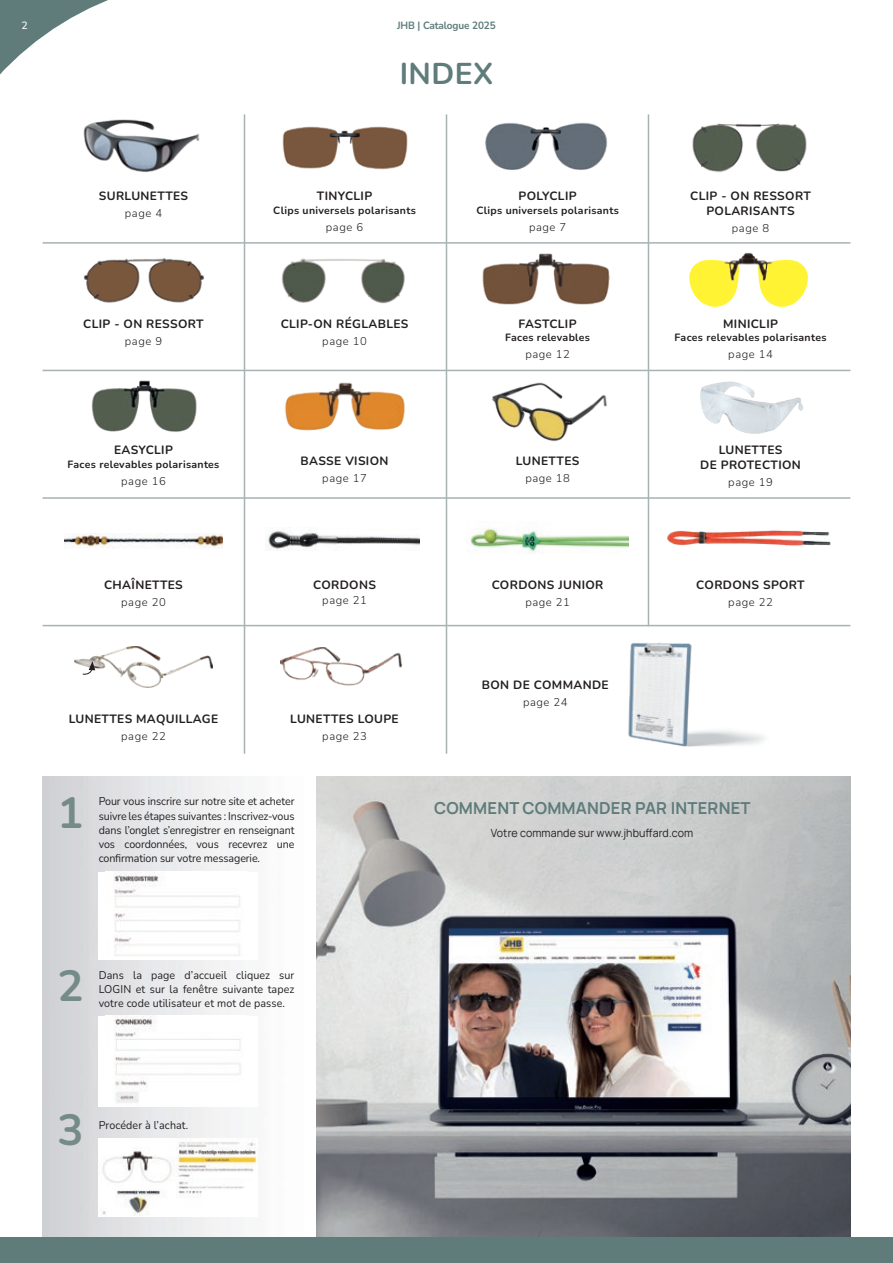
<style>
.page{position:relative;width:893px;height:1263px;background:#fff}
.page>*{position:absolute;margin:0;border:0;box-sizing:border-box;transform-origin:0 0}
.modello{font:700 43.5px "Nunito";color:#758b8a}
.titolo{font:700 30px "Nunito";letter-spacing:.015em;color:#5f7c7b}
.modello-2{font:700 16.5px "Manrope";letter-spacing:.01em;color:#5f7c7b}
.indice{font:700 12px "Nunito";letter-spacing:.03em;color:#231f20}
.testo{font:11.25px/14.2px "Nunito";letter-spacing:.005em;color:#231f20;text-align:justify;scale:.95 1}
.indice_pagina{font:300 11.25px "Nunito";letter-spacing:.05em;color:#231f20}
.testo-2{font:11.25px "Manrope";letter-spacing:.01em;color:#231f20;scale:.95 1}
.indice-2{font:300 11.25px "Nunito";letter-spacing:.05em;color:#231f20}
.indice-3{font:700 10.5px "Nunito";letter-spacing:.03em;color:#231f20}
.t1{font:700 10.5px "Nunito";letter-spacing:-.01em;color:#5f7c7b;scale:.95 1}
.t2{font:500 10.5px "Nunito";color:#fff}
.t3{font:900 4.5px "Gotham";color:#231f20}
</style>
<div class="page">
<img style="left:316px;top:776px;width:535px;height:461px">
<img style="left:628px;top:643px;width:137px;height:104px">
<img style="left:74px;top:646px;width:139px;height:41px">
<svg style="left:82px;top:661px;width:13px;height:14px"></svg>
<img style="left:482px;top:253px;width:128px;height:52px">
<hr style="left:43px;top:242px;width:807px;height:2px;background:#a7b2b2">
<hr style="left:43px;top:370px;width:807px;height:1px;background:#a7b2b2">
<hr style="left:43px;top:497px;width:807px;height:2px;background:#a7b2b2">
<hr style="left:43px;top:625px;width:807px;height:1px;background:#a7b2b2">
<img style="left:83px;top:121px;width:117px;height:51px">
<img style="left:285px;top:382px;width:120px;height:49px">
<img style="left:492px;top:382px;width:115px;height:60px">
<img style="left:470px;top:528px;width:158px;height:25px">
<img style="left:667px;top:530px;width:164px;height:16px">
<img style="left:281px;top:647px;width:122px;height:39px">
<hr style="left:244px;top:114px;width:1px;height:640px;background:#a7b2b2">
<hr style="left:446px;top:114px;width:1px;height:640px;background:#a7b2b2">
<hr style="left:648px;top:114px;width:1px;height:512px;background:#a7b2b2">
<img style="left:113px;top:872px;width:130px;height:85px">
<img style="left:115px;top:1016px;width:126px;height:87px">
<img style="left:99px;top:1138px;width:159px;height:79px">
<img style="left:265px;top:530px;width:154px;height:20px">
<img style="left:485px;top:122px;width:123px;height:48px">
<img style="left:689px;top:253px;width:119px;height:54px">
<div style="left:683px;top:364px;width:137px;height:87px;background:#fff"></div>
<img style="left:700px;top:381px;width:104px;height:53px">
<img style="left:282px;top:126px;width:126px;height:44px">
<img style="left:692px;top:123px;width:115px;height:49px">
<img style="left:84px;top:258px;width:120px;height:45px">
<img style="left:281px;top:258px;width:124px;height:46px">
<img style="left:91px;top:380px;width:106px;height:52px">
<img style="left:64px;top:533px;width:159px;height:15px">
<svg style="left:0;top:0;width:142px;height:121px"></svg>
<div style="left:0;top:1237px;width:893px;height:26px;background:#5f7c7b"></div>
<p class="t2" style="left:22px;top:18px;width:8px">2</p>
<p class="t1" style="left:397px;top:18px;width:105px">JHB | Catalogue 2025</p>
<p class="titolo" style="left:400px;top:52px;width:95px">INDEX</p>
<p class="indice" style="left:99px;top:187px;width:91px">SURLUNETTES</p>
<p class="indice_pagina" style="left:125px;top:205px;width:39px">page 4</p>
<p class="indice" style="left:317px;top:187px;width:57px">TINYCLIP</p>
<p class="indice-3" style="left:273px;top:203px;width:144px">Clips universels polarisants</p>
<p class="indice_pagina" style="left:326px;top:219px;width:39px">page 6</p>
<p class="t3" style="left:524px;top:189px;width:11px">607</p>
<p class="indice" style="left:519px;top:187px;width:60px">POLYCLIP</p>
<p class="indice-3" style="left:476px;top:203px;width:144px">Clips universels polarisants</p>
<p class="indice_pagina" style="left:529px;top:219px;width:39px">page 7</p>
<p class="indice" style="left:690px;top:187px;width:122px">CLIP - ON RESSORT</p>
<p class="indice" style="left:706px;top:202px;width:90px">POLARISANTS</p>
<p class="indice_pagina" style="left:732px;top:220px;width:39px">page 8</p>
<p class="indice" style="left:83px;top:315px;width:122px">CLIP - ON RESSORT</p>
<p class="indice_pagina" style="left:125px;top:333px;width:39px">page 9</p>
<p class="indice" style="left:281px;top:315px;width:129px">CLIP-ON RÉGLABLES</p>
<p class="indice_pagina" style="left:322px;top:333px;width:46px">page 10</p>
<p class="indice" style="left:519px;top:315px;width:59px">FASTCLIP</p>
<p class="indice-3" style="left:505px;top:330px;width:86px">Faces relevables</p>
<p class="indice_pagina" style="left:525px;top:347px;width:46px">page 12</p>
<p class="indice" style="left:723px;top:315px;width:56px">MINICLIP</p>
<p class="indice-3" style="left:675px;top:330px;width:153px">Faces relevables polarisantes</p>
<p class="indice_pagina" style="left:728px;top:347px;width:46px">page 14</p>
<p class="indice" style="left:114px;top:441px;width:60px">EASYCLIP</p>
<p class="indice-3" style="left:68px;top:456px;width:153px">Faces relevables polarisantes</p>
<p class="indice_pagina" style="left:121px;top:473px;width:46px">page 16</p>
<p class="indice" style="left:301px;top:452px;width:89px">BASSE VISION</p>
<p class="indice_pagina" style="left:322px;top:470px;width:46px">page 17</p>
<p class="indice" style="left:516px;top:452px;width:65px">LUNETTES</p>
<p class="indice_pagina" style="left:525px;top:470px;width:46px">page 18</p>
<p class="indice" style="left:719px;top:441px;width:65px">LUNETTES</p>
<p class="indice" style="left:700px;top:456px;width:102px">DE PROTECTION</p>
<p class="indice_pagina" style="left:728px;top:474px;width:46px">page 19</p>
<p class="indice" style="left:104px;top:576px;width:80px">CHAÎNETTES</p>
<p class="indice_pagina" style="left:121px;top:594px;width:46px">page 20</p>
<p class="indice" style="left:313px;top:576px;width:64px">CORDONS</p>
<p class="indice-2" style="left:322px;top:592px;width:46px">page 21</p>
<p class="indice" style="left:492px;top:576px;width:113px">CORDONS JUNIOR</p>
<p class="indice_pagina" style="left:525px;top:594px;width:46px">page 21</p>
<p class="indice" style="left:696px;top:576px;width:110px">CORDONS SPORT</p>
<p class="indice_pagina" style="left:728px;top:594px;width:46px">page 22</p>
<p class="indice" style="left:482px;top:677px;width:128px">BON DE COMMANDE</p>
<p class="indice_pagina" style="left:523px;top:695px;width:46px">page 24</p>
<p class="indice" style="left:69px;top:711px;width:151px">LUNETTES MAQUILLAGE</p>
<p class="indice_pagina" style="left:121px;top:729px;width:46px">page 22</p>
<p class="indice" style="left:290px;top:711px;width:110px">LUNETTES LOUPE</p>
<p class="indice_pagina" style="left:322px;top:729px;width:46px">page 23</p>
<p class="modello" style="left:57px;top:782px;width:28px">1</p>
<p class="testo" style="left:99px;top:794px;width:207px">Pour vous inscrire sur notre site et acheter suivre les étapes suivantes : Inscrivez-vous dans l’onglet s’enregistrer en renseignant vos coordonnées, vous recevrez une confirmation sur votre messagerie.</p>
<p class="modello-2" style="left:434px;top:797px;width:318px">COMMENT COMMANDER PAR INTERNET</p>
<p class="testo-2" style="left:491px;top:824px;width:214px">Votre commande sur www.jhbuffard.com</p>
<p class="modello" style="left:57px;top:955px;width:28px">2</p>
<p class="testo" style="left:99px;top:967px;width:207px">Dans la page d’accueil cliquez sur LOGIN et sur la fenêtre suivante tapez votre code utilisateur et mot de passe.</p>
<p class="modello" style="left:57px;top:1099px;width:28px">3</p>
<p class="testo" style="left:99px;top:1117px;width:96px">Procéder à l’achat.</p>
</div>
